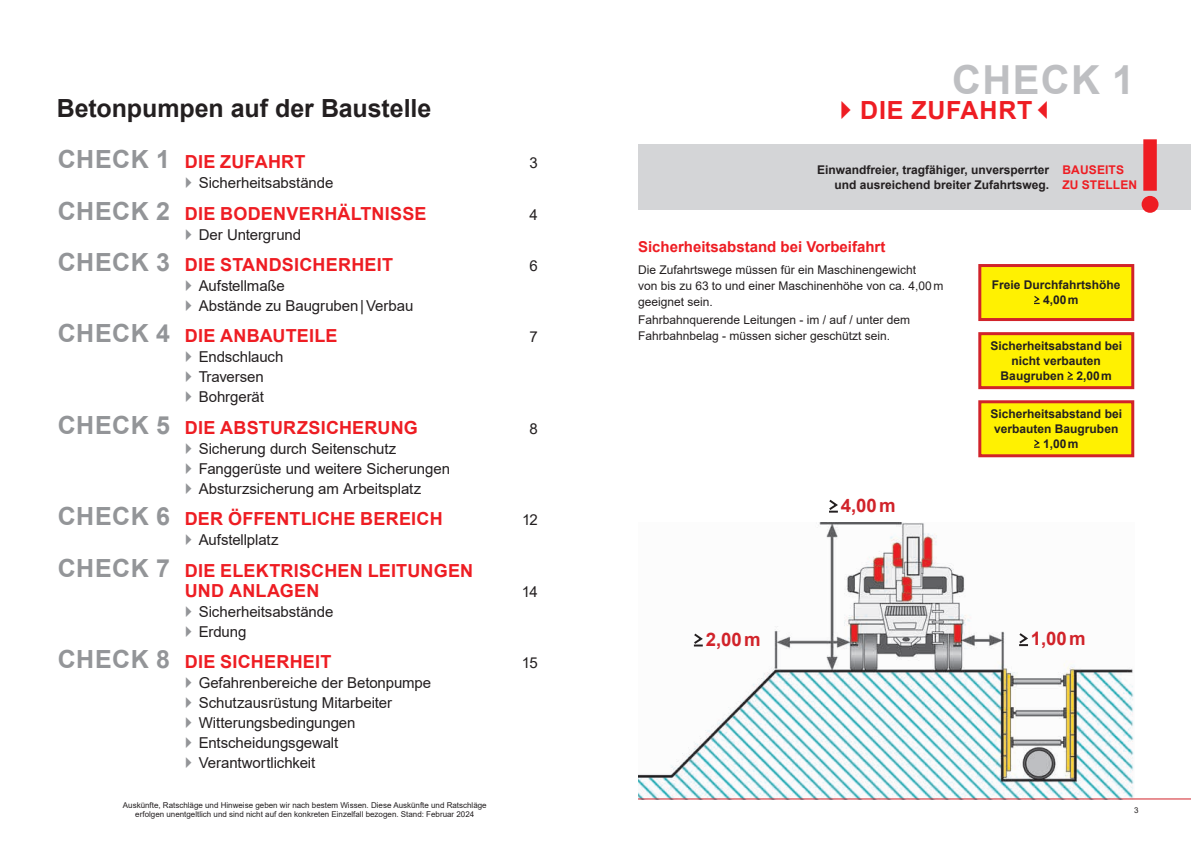
<style>
.page{position:relative;width:1191px;height:842px;background:#fff}
.page>*{position:absolute;margin:0;border:0;box-sizing:border-box;transform-origin:0 0}
.t1{font:600 95.6px "Futura ND";color:#ee1d23}
.t2{font:700 40px "Arial";letter-spacing:.035em;color:#bebfc2}
.t3{font:700 25px "Arial";letter-spacing:-.005em;color:#231f20}
.t4{font:700 25px "Arial";letter-spacing:.03em;color:#ee1d23}
.t5{font:700 18.6px "Arial";letter-spacing:.06em;color:#d1232a}
.t6{font:700 18px/20px "Arial";letter-spacing:.015em;color:#ee1d23}
.t7{font:15px/20px "Arial";letter-spacing:-.005em;color:#231f20}
.t8{font:700 15px "Arial";color:#ee1d23}
.t9{font:700 12px/15px "Arial";color:#231f20}
.t10{font:12px/16px "Arial";color:#231f20}
.t11{font:700 12px/15px "Arial";letter-spacing:.01em;color:#ee1d23}
.t12{font:8px/9px "Arial";color:#231f20;text-align:center}
.s1{font-size:25px;color:#939598}
</style>
<div class="page">
<img style="left:638px;top:523px;width:496px;height:275px">
<hr style="left:638px;top:798px;width:553px;height:1px;background:#d1232a">
<div style="left:978px;top:264px;width:156px;height:57px;background:#fff101;border:3px solid #d1232a"></div>
<div style="left:978px;top:332px;width:156px;height:57px;background:#fff101;border:3px solid #d1232a"></div>
<div style="left:978px;top:400px;width:156px;height:57px;background:#fff101;border:3px solid #d1232a"></div>
<svg style="left:1034px;top:296px;width:6px;height:8px"></svg>
<svg style="left:1067px;top:371px;width:6px;height:9px"></svg>
<svg style="left:1034px;top:439px;width:6px;height:9px"></svg>
<div style="left:638px;top:145px;width:553px;height:65px;background:#d4d5d7"></div>
<svg style="left:829px;top:499px;width:9px;height:14px"></svg>
<svg style="left:692px;top:632px;width:12px;height:14px"></svg>
<svg style="left:1017px;top:631px;width:12px;height:15px"></svg>
<h3 class="t3" style="left:57px;top:91px;width:376px">Betonpumpen auf der Baustelle</h3>
<p class="t6" style="left:58px;top:152px;width:249px"><span class="s1">CHECK 1</span> DIE ZUFAHRT</p>
<p class="t7" style="left:529px;top:153px;width:10px">3</p>
<p class="t7" style="left:199px;top:173px;width:136px">Sicherheitsabstände</p>
<p class="t6" style="left:58px;top:204px;width:370px"><span class="s1">CHECK 2</span> DIE BODENVERHÄLTNISSE</p>
<p class="t7" style="left:529px;top:204px;width:10px">4</p>
<p class="t7" style="left:199px;top:224px;width:104px">Der Untergrund</p>
<p class="t6" style="left:58px;top:255px;width:337px"><span class="s1">CHECK 3</span> DIE STANDSICHERHEIT</p>
<p class="t7" style="left:529px;top:256px;width:10px">6</p>
<p class="t7" style="left:199px;top:276px;width:216px">Aufstellmaße<br>Abstände zu Baugruben|Verbau</p>
<p class="t6" style="left:58px;top:326px;width:281px"><span class="s1">CHECK 4</span> DIE ANBAUTEILE</p>
<p class="t7" style="left:529px;top:327px;width:10px">7</p>
<p class="t7" style="left:199px;top:347px;width:86px">Endschlauch<br>Traversen<br>Bohrgerät</p>
<p class="t6" style="left:58px;top:418px;width:362px"><span class="s1">CHECK 5</span> DIE ABSTURZSICHERUNG</p>
<p class="t7" style="left:529px;top:418px;width:10px">8</p>
<p class="t7" style="left:199px;top:438px;width:253px">Sicherung durch Seitenschutz<br>Fanggerüste und weitere Sicherungen<br>Absturzsicherung am Arbeitsplatz</p>
<p class="t6" style="left:58px;top:509px;width:386px"><span class="s1">CHECK 6</span> DER ÖFFENTLICHE BEREICH</p>
<p class="t7" style="left:522px;top:510px;width:17px">12</p>
<p class="t7" style="left:199px;top:530px;width:81px">Aufstellplatz</p>
<p class="t6" style="left:185px;top:560px;width:290px;text-indent:-127px"><span class="s1">CHECK 7</span> DIE ELEKTRISCHEN LEITUNGEN<br>UND ANLAGEN</p>
<p class="t7" style="left:522px;top:581px;width:17px">14</p>
<p class="t7" style="left:199px;top:601px;width:136px">Sicherheitsabstände<br>Erdung</p>
<p class="t6" style="left:58px;top:652px;width:275px"><span class="s1">CHECK 8</span> DIE SICHERHEIT</p>
<p class="t7" style="left:522px;top:652px;width:17px">15</p>
<p class="t7" style="left:199px;top:672px;width:234px">Gefahrenbereiche der Betonpumpe<br>Schutzausrüstung Mitarbeiter<br>Witterungsbedingungen<br>Entscheidungsgewalt<br>Verantwortlichkeit</p>
<p class="t12" style="left:123px;top:800px;width:365px">Auskünfte, Ratschläge und Hinweise geben wir nach bestem Wissen. Diese Auskünfte und Ratschläge erfolgen unentgeltlich und sind nicht auf den konkreten Einzelfall bezogen. Stand: Februar 2024</p>
<h2 class="t2" style="left:952px;top:51px;width:183px">CHECK 1</h2>
<h3 class="t4" style="left:860px;top:92px;width:174px">DIE ZUFAHRT</h3>
<h1 class="t1" style="left:1136px;top:111px;width:29px">!</h1>
<p class="t9" style="left:817px;top:162px;width:234px;text-align:right">Einwandfreier, tragfähiger, unversperrter und ausreichend breiter Zufahrtsweg.</p>
<p class="t11" style="left:1062px;top:162px;width:76px">BAUSEITS<br>ZU STELLEN</p>
<p class="t8" style="left:638px;top:236px;width:249px">Sicherheitsabstand bei Vorbeifahrt</p>
<p class="t10" style="left:638px;top:261px;width:307px">Die Zufahrtswege müssen für ein Maschinengewicht<br>von bis zu 63 to und einer Maschinenhöhe von ca. 4,00m geeignet sein.</p>
<p class="t10" style="left:638px;top:312px;width:274px">Fahrbahnquerende Leitungen - im / auf / unter dem<br>Fahrbahnbelag - müssen sicher geschützt sein.</p>
<p class="t5" style="left:705px;top:626px;width:57px">2,00m</p>
<p class="t5" style="left:840px;top:492px;width:57px">4,00m</p>
<p class="t9" style="left:1043px;top:277px;width:79px;text-indent:-51px">Freie Durchfahrtshöhe<br>4,00m</p>
<p class="t9" style="left:990px;top:338px;width:133px;text-align:center">Sicherheitsabstand bei nicht verbauten<br>Baugruben 2,00m</p>
<p class="t9" style="left:990px;top:406px;width:133px">Sicherheitsabstand bei</p>
<p class="t9" style="left:994px;top:421px;width:126px">verbauten Baugruben</p>
<p class="t9" style="left:1043px;top:436px;width:37px">1,00m</p>
<p class="t5" style="left:1030px;top:625px;width:57px">1,00m</p>
<p class="t12" style="left:1134px;top:805px;width:6px">3</p>
</div>
